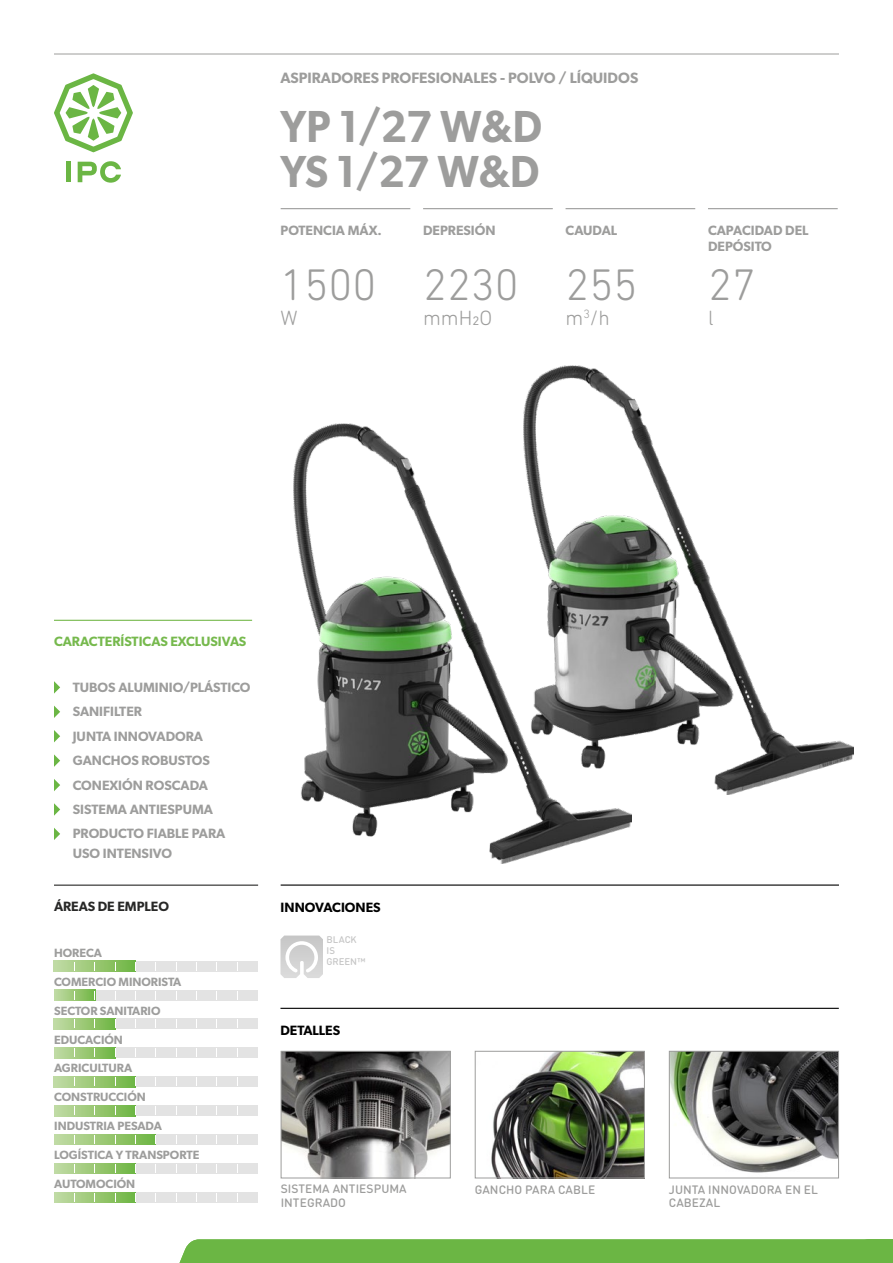
<style>
.page{position:relative;width:893px;height:1263px;background:#fff}
.page>*{position:absolute;margin:0;border:0;box-sizing:border-box;transform-origin:0 0}
.t1{font:600 45px/45px "Gibson";letter-spacing:-.025em;color:#9d9d9c;scale:.93 1}
.t2{font:300 45px "DIN Next Rounded LT Pro";color:#9d9d9c}
.t3{font:300 21px "DIN Next Rounded LT Pro";color:#9d9d9c}
.t4{font:600 15px "Gibson";color:#9d9d9c}
.t5{font:600 13.5px/24.5px "Gibson";color:#9d9d9c}
.t6{font:600 13.5px "Gibson";color:#76b94d}
.t7{font:600 13.5px "Gibson";color:#000}
.t8{font:600 13.5px "Gibson";color:#282827}
.t9{font:600 12px "Gibson";color:#9d9d9c}
.t10{font:500 12px/13.5px "DIN Round Pro";letter-spacing:.005em;color:#9d9d9c}
.t11{font:500 9.6px/11.2px "DIN Round Pro";letter-spacing:-.005em;color:#c6c6c6}
</style>
<div class="page">
<hr style="left:54px;top:54px;width:785px;height:1px;background:#9d9d9c">
<div style="left:66px;top:162px;width:5px;height:20px;background:#6bb644"></div>
<svg style="left:78px;top:161px;width:43px;height:22px"></svg>
<svg style="left:54px;top:73px;width:79px;height:79px"></svg>
<div style="left:179px;top:1239px;width:714px;height:24px;background:#6bb644"></div>
<img style="left:671px;top:1053px;width:166px;height:120px">
<div style="left:669px;top:1051px;width:170px;height:127px;border:1px solid #9d9d9c"></div>
<img style="left:283px;top:1053px;width:166px;height:123px">
<div style="left:281px;top:1051px;width:170px;height:127px;border:1px solid #9d9d9c"></div>
<img style="left:491px;top:1053px;width:152px;height:123px">
<div style="left:475px;top:1051px;width:170px;height:127px;border:1px solid #9d9d9c"></div>
<hr style="left:281px;top:208px;width:129px;height:1px;background:#9d9d9c">
<hr style="left:423px;top:208px;width:130px;height:1px;background:#9d9d9c">
<hr style="left:566px;top:208px;width:129px;height:1px;background:#9d9d9c">
<hr style="left:708px;top:208px;width:130px;height:1px;background:#9d9d9c">
<hr style="left:281px;top:884px;width:558px;height:2px;background:#000">
<hr style="left:280px;top:1008px;width:559px;height:1px;background:#000">
<hr style="left:54px;top:620px;width:198px;height:1px;background:#76b94d">
<svg style="left:54px;top:681px;width:6px;height:13px"></svg>
<svg style="left:54px;top:706px;width:6px;height:12px"></svg>
<svg style="left:54px;top:730px;width:6px;height:12px"></svg>
<svg style="left:54px;top:754px;width:6px;height:13px"></svg>
<svg style="left:54px;top:779px;width:6px;height:12px"></svg>
<svg style="left:54px;top:803px;width:6px;height:13px"></svg>
<svg style="left:54px;top:828px;width:6px;height:12px"></svg>
<img style="left:293px;top:424px;width:338px;height:440px">
<img style="left:524px;top:366px;width:329px;height:429px">
<svg style="left:280px;top:935px;width:43px;height:43px"></svg>
<hr style="left:54px;top:884px;width:204px;height:2px;background:#282827">
<div style="left:54px;top:961px;width:204px;height:10px;background:#e3e3e3"></div>
<svg style="left:54px;top:961px;width:81px;height:10px"></svg>
<div style="left:54px;top:1019px;width:204px;height:10px;background:#e3e3e3"></div>
<svg style="left:54px;top:1019px;width:61px;height:10px"></svg>
<div style="left:54px;top:990px;width:204px;height:10px;background:#e3e3e3"></div>
<svg style="left:54px;top:990px;width:41px;height:10px"></svg>
<div style="left:54px;top:1047px;width:204px;height:11px;background:#e3e3e3"></div>
<svg style="left:54px;top:1047px;width:61px;height:11px"></svg>
<div style="left:54px;top:1076px;width:204px;height:11px;background:#e3e3e3"></div>
<svg style="left:54px;top:1076px;width:81px;height:11px"></svg>
<div style="left:54px;top:1105px;width:204px;height:11px;background:#e3e3e3"></div>
<svg style="left:54px;top:1105px;width:81px;height:11px"></svg>
<div style="left:54px;top:1134px;width:204px;height:11px;background:#e3e3e3"></div>
<svg style="left:54px;top:1134px;width:102px;height:11px"></svg>
<div style="left:54px;top:1163px;width:204px;height:11px;background:#e3e3e3"></div>
<svg style="left:54px;top:1163px;width:81px;height:11px"></svg>
<div style="left:54px;top:1192px;width:204px;height:10px;background:#e3e3e3"></div>
<svg style="left:54px;top:1192px;width:81px;height:11px"></svg>
<p class="t4" style="left:281px;top:69px;width:359px">ASPIRADORES PROFESIONALES - POLVO / LÍQUIDOS</p>
<h1 class="t1" style="left:281px;top:103px;width:282px">YP 1/27 W&amp;D<br>YS 1/27 W&amp;D</h1>
<p class="t5" style="left:281px;top:218px;width:103px">POTENCIA MÁX.</p>
<p class="t5" style="left:423px;top:218px;width:74px">DEPRESIÓN</p>
<p class="t5" style="left:566px;top:218px;width:53px">CAUDAL</p>
<p class="t5" style="left:708px;top:222px;width:102px;line-height:16.2px">CAPACIDAD DEL<br>DEPÓSITO</p>
<h1 class="t2" style="left:281px;top:259px;width:97px">1500</h1>
<h2 class="t3" style="left:281px;top:306px;width:19px">W</h2>
<h1 class="t2" style="left:423px;top:259px;width:97px">2230</h1>
<h2 class="t3" style="left:423px;top:306px;width:71px">mmH2O</h2>
<h1 class="t2" style="left:566px;top:259px;width:73px">255</h1>
<h2 class="t3" style="left:566px;top:306px;width:46px">m<sup>3</sup>/h</h2>
<h1 class="t2" style="left:708px;top:259px;width:49px">27</h1>
<h2 class="t3" style="left:708px;top:306px;width:7px">l</h2>
<p class="t6" style="left:54px;top:634px;width:194px">CARACTERÍSTICAS EXCLUSIVAS</p>
<p class="t5" style="left:73px;top:675px;width:179px">TUBOS ALUMINIO/PLÁSTICO<br>SANIFILTER<br>JUNTA INNOVADORA<br>GANCHOS ROBUSTOS<br>CONEXIÓN ROSCADA<br>SISTEMA ANTIESPUMA<br>PRODUCTO FIABLE PARA</p>
<p class="t5" style="left:73px;top:841px;width:101px">USO INTENSIVO</p>
<p class="t8" style="left:54px;top:898px;width:117px">ÁREAS DE EMPLEO</p>
<p class="t9" style="left:54px;top:945px;width:50px">HORECA</p>
<p class="t9" style="left:54px;top:974px;width:129px">COMERCIO MINORISTA</p>
<p class="t9" style="left:54px;top:1003px;width:108px">SECTOR SANITARIO</p>
<p class="t9" style="left:54px;top:1032px;width:70px">EDUCACIÓN</p>
<p class="t9" style="left:54px;top:1061px;width:80px">AGRICULTURA</p>
<p class="t9" style="left:54px;top:1090px;width:93px">CONSTRUCCIÓN</p>
<p class="t9" style="left:54px;top:1119px;width:109px">INDUSTRIA PESADA</p>
<p class="t9" style="left:54px;top:1148px;width:147px">LOGÍSTICA Y TRANSPORTE</p>
<p class="t9" style="left:54px;top:1177px;width:83px">AUTOMOCIÓN</p>
<p class="t7" style="left:281px;top:899px;width:102px">INNOVACIONES</p>
<p class="t11" style="left:327px;top:933px;width:41px">BLACK<br>IS<br>GREEN™</p>
<p class="t7" style="left:280px;top:1022px;width:61px">DETALLES</p>
<p class="t10" style="left:281px;top:1182px;width:128px">SISTEMA ANTIESPUMA<br>INTEGRADO</p>
<p class="t10" style="left:475px;top:1182px;width:122px">GANCHO PARA CABLE</p>
<p class="t10" style="left:669px;top:1182px;width:151px">JUNTA INNOVADORA EN EL<br>CABEZAL</p>
</div>
